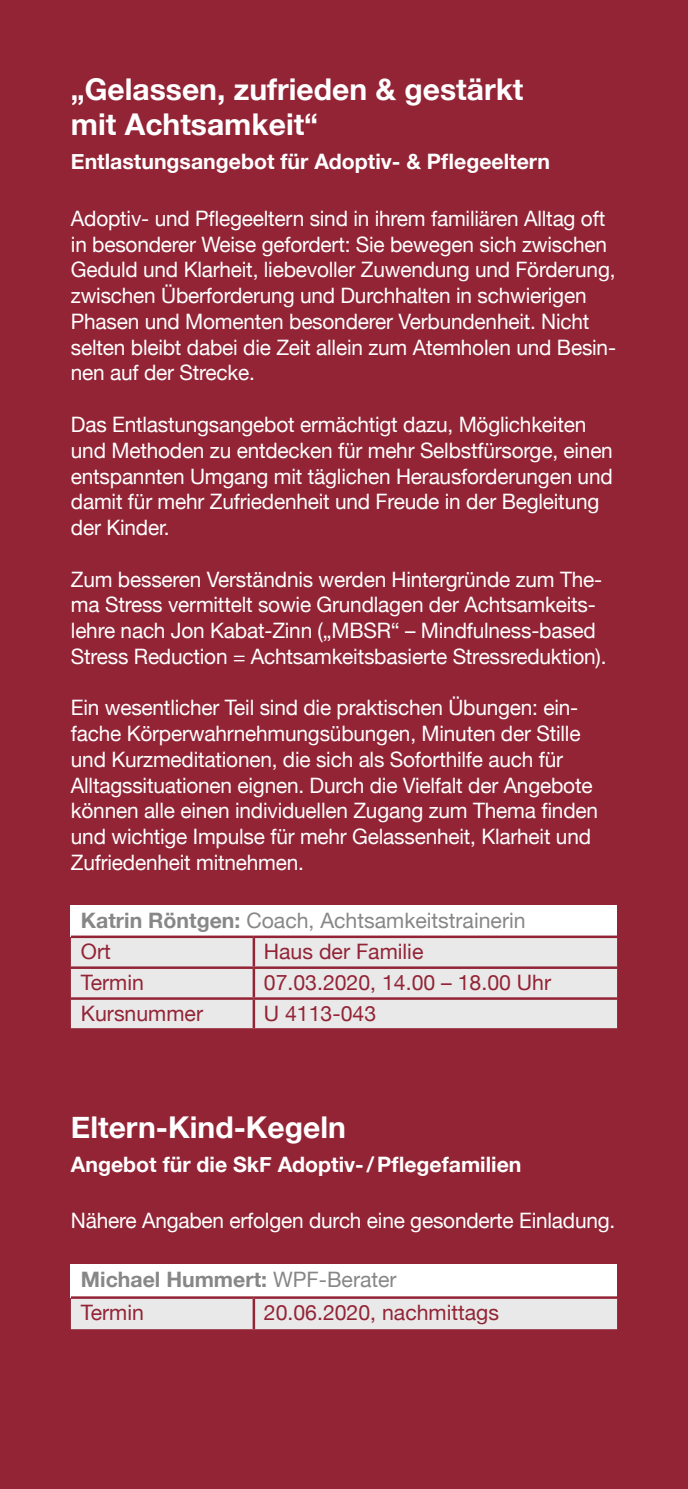
<style>
.page{position:relative;width:688px;height:1489px;background:#fff}
.page>*{position:absolute;margin:0;border:0;box-sizing:border-box;transform-origin:0 0}
.t1{font:700 30px/35px "Helvetica Neue";color:#fff}
.t2{font:21.25px/25.8px "Helvetica Neue";letter-spacing:-.01em;color:#fff}
.t3{font:21.25px "Helvetica Neue";color:#932436}
.t4{font:700 21.25px "Helvetica Neue";color:#fff}
.t5{font:21.25px/30.8px "Helvetica Neue";color:#868786}
.t6{font:700 21.25px/32.8px "Helvetica Neue";color:#868786}
.s1{font-weight:700}
.s2{color:#932436}
.s3{font-weight:400}
.s4{font-weight:400;color:#932436}
</style>
<div class="page">
<div style="left:0;top:0;width:687px;height:1488px;background:#932436"></div>
<div style="left:71px;top:905px;width:546px;height:31px;background:#fff"></div>
<div style="left:71px;top:938px;width:546px;height:90px;background:#e9e9e9"></div>
<hr style="left:252px;top:938px;width:3px;height:28px;background:#932436">
<hr style="left:252px;top:968px;width:3px;height:29px;background:#932436">
<hr style="left:252px;top:999px;width:3px;height:29px;background:#932436">
<hr style="left:71px;top:935px;width:183px;height:3px;background:#932436">
<hr style="left:254px;top:935px;width:363px;height:3px;background:#932436">
<hr style="left:71px;top:966px;width:183px;height:2px;background:#932436">
<hr style="left:254px;top:966px;width:363px;height:2px;background:#932436">
<hr style="left:71px;top:997px;width:183px;height:2px;background:#932436">
<hr style="left:254px;top:997px;width:363px;height:2px;background:#932436">
<div style="left:71px;top:1264px;width:546px;height:33px;background:#fff"></div>
<div style="left:71px;top:1298px;width:546px;height:30px;background:#e9e9e9"></div>
<hr style="left:252px;top:1298px;width:3px;height:30px;background:#932436">
<hr style="left:71px;top:1296px;width:183px;height:2px;background:#932436">
<hr style="left:254px;top:1296px;width:363px;height:2px;background:#932436">
<h1 class="t1" style="left:71px;top:73px;width:454px">„Gelassen, zufrieden &amp; gestärkt mit Achtsamkeit“</h1>
<p class="t4" style="left:71px;top:145px;width:480px">Entlastungsangebot für Adoptiv- &amp; Pflegeeltern</p>
<p class="t2" style="left:71px;top:207px;width:546px">Adoptiv- und Pflegeeltern sind in ihrem familiären Alltag oft in besonderer Weise gefordert: Sie bewegen sich zwischen Geduld und Klarheit, liebevoller Zuwendung und Förderung, zwischen Überforderung und Durchhalten in schwierigen Phasen und Momenten besonderer Verbundenheit. Nicht selten bleibt dabei die Zeit allein zum Atemholen und Besin&shy;nen auf der Strecke.</p>
<p class="t2" style="left:71px;top:413px;width:543px">Das Entlastungsangebot ermächtigt dazu, Möglichkeiten und Methoden zu entdecken für mehr Selbstfürsorge, einen entspannten Umgang mit täglichen Herausforderungen und damit für mehr Zufriedenheit und Freude in der Begleitung der Kinder.</p>
<p class="t2" style="left:71px;top:567px;width:537px">Zum besseren Verständnis werden Hintergründe zum The&shy;ma Stress vermittelt sowie Grundlagen der Achtsamkeits&shy;lehre nach Jon Kabat-Zinn („MBSR“ – Mindfulness-based Stress Reduction = Achtsamkeitsbasierte Stressreduktion).</p>
<p class="t2" style="left:71px;top:696px;width:528px">Ein wesentlicher Teil sind die praktischen Übungen: ein&shy;fache Körperwahrnehmungsübungen, Minuten der Stille und Kurzmeditationen, die sich als Soforthilfe auch für Alltagssituationen eignen. Durch die Vielfalt der Angebote können alle einen individuellen Zugang zum Thema finden und wichtige Impulse für mehr Gelassenheit, Klarheit und Zufriedenheit mitnehmen.</p>
<p class="t5" style="left:81px;top:906px;width:446px"><span class="s1">Katrin Röntgen:</span> Coach, Achtsamkeitstrainerin<br><span class="s2">Ort</span></p>
<p class="t3" style="left:264px;top:936px;width:161px">Haus der Familie</p>
<p class="t3" style="left:81px;top:967px;width:64px">Termin</p>
<p class="t3" style="left:264px;top:967px;width:289px">07.03.2020, 14.00 – 18.00 Uhr</p>
<p class="t3" style="left:81px;top:997px;width:124px">Kursnummer</p>
<p class="t3" style="left:264px;top:997px;width:114px">U 4113-043</p>
<h1 class="t1" style="left:71px;top:1110px;width:276px">Eltern-Kind-Kegeln</h1>
<p class="t4" style="left:71px;top:1147px;width:452px">Angebot für die SkF Adoptiv- /Pflegefamilien</p>
<p class="t2" style="left:71px;top:1208px;width:545px">Nähere Angaben erfolgen durch eine gesonderte Einladung.</p>
<p class="t6" style="left:81px;top:1263px;width:317px">Michael Hummert: <span class="s3">WPF-Berater<br></span><span class="s4">Termin</span></p>
<p class="t3" style="left:264px;top:1296px;width:237px">20.06.2020, nachmittags</p>
</div>
